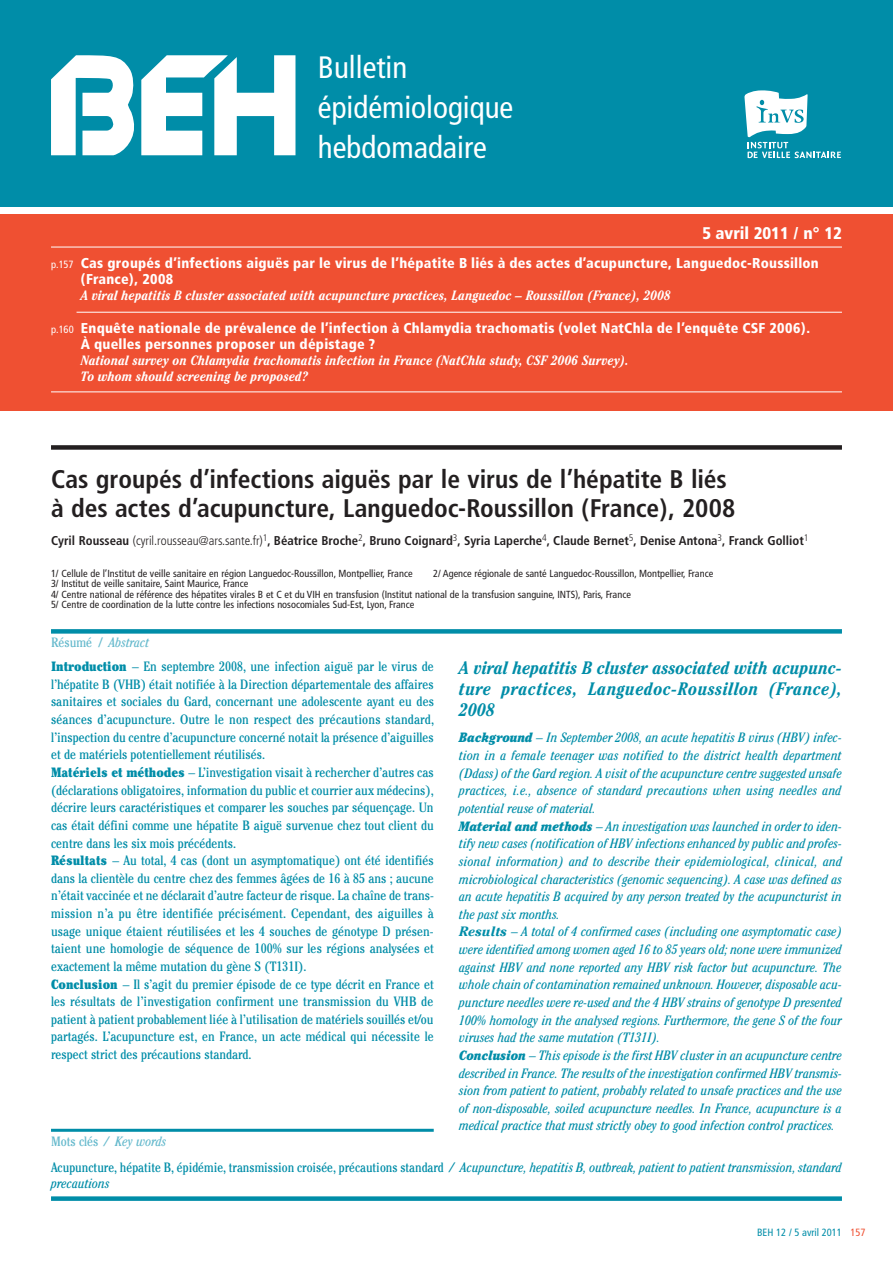
<style>
.page{position:relative;width:893px;height:1263px;background:#fff}
.page>*{position:absolute;margin:0;border:0;box-sizing:border-box;transform-origin:0 0}
.t1{font:condensed 30.9px/39.6px "Frutiger";color:#fff}
.t2{font:700 condensed 25.5px/28.8px "Frutiger";color:#231f20}
.t3{font:italic 700 condensed 18px/21px "Cheltenham";letter-spacing:.025em;color:#008da8;text-align:justify}
.t4{font:900 condensed 16.8px "Frutiger";color:#fff}
.t5{font:900 condensed 14.25px/16px "Frutiger";letter-spacing:.015em;color:#fff}
.t6{font:condensed 13.5px/17.7px "Cheltenham";color:#008da8}
.t7{font:italic condensed 13.5px/17.7px "Cheltenham";color:#008da8}
.t8{font:italic 700 condensed 13.5px/16px "Cheltenham";letter-spacing:.005em;color:#fff}
.t9{font:700 condensed 12.75px "Frutiger";color:#231f20}
.t10{font:condensed 10.5px "Frutiger";color:#008da8}
.t11{font:condensed 10.2px/10.5px "Frutiger";color:#231f20}
.s1{font-weight:400;font-size:10.5px}
.s2{font-weight:300}
.s3{color:#67bacd}
.s4{font-style:italic;color:#67bacd}
.s5{font-weight:900}
.s6{font-weight:700;font-stretch:normal}
.s7{font-style:italic}
.s8{color:#ef5032}
</style>
<div class="page">
<div style="left:0;top:0;width:893px;height:206px;background:#008da8"></div>
<svg style="left:51px;top:55px;width:244px;height:100px"></svg>
<svg style="left:744px;top:90px;width:97px;height:68px"></svg>
<div style="left:0;top:215px;width:893px;height:196px;background:#ef5032"></div>
<hr style="left:51px;top:247px;width:791px;height:1px;background:#fff">
<hr style="left:77px;top:312px;width:765px;height:1px;background:#fff">
<hr style="left:51px;top:391px;width:791px;height:1px;background:#fff">
<div style="left:51px;top:445px;width:791px;height:5px;background:#231f20"></div>
<div style="left:51px;top:629px;width:791px;height:5px;background:#008da8"></div>
<div style="left:51px;top:1196px;width:791px;height:5px;background:#008da8"></div>
<hr style="left:51px;top:1129px;width:383px;height:3px;background:#008da8">
<h1 class="t1" style="left:318px;top:48px;width:197px">Bulletin épidémiologique hebdomadaire</h1>
<p class="t4" style="left:702px;top:223px;width:141px">5 avril 2011 / n° 12</p>
<p class="t5" style="left:81px;top:255px;width:740px;text-indent:-30px"><span class="s1">pp 157</span> Cas groupés d’infections aiguës par le virus de l’hépatite B liés à des actes d’acupuncture, Languedoc-Roussillon (France), 2008</p>
<p class="t8" style="left:81px;top:287px;width:592px">A viral hepatitis B cluster associated with acupuncture practices, Languedoc – Roussillon (France), 2008</p>
<p class="t5" style="left:81px;top:320px;width:731px;text-indent:-30px"><span class="s1">pp 160</span> Enquête nationale de prévalence de l’infection à Chlamydia trachomatis (volet NatChla de l’enquête CSF 2006).<br>À quelles personnes proposer un dépistage ?</p>
<p class="t8" style="left:81px;top:352px;width:550px">National survey on Chlamydia trachomatis infection in France (NatChla study, CSF 2006 Survey).<br>To whom should screening be proposed?</p>
<h2 class="t2" style="left:51px;top:465px;width:686px">Cas groupés d’infections aiguës par le virus de l’hépatite B liés à des actes d’acupuncture, Languedoc-Roussillon (France), 2008</h2>
<p class="t9" style="left:51px;top:533px;width:759px">Cyril Rousseau <span class="s2">(cyril.rousseau@ars.sante.fr)</span><sup>1</sup>, Béatrice Broche<sup>2</sup>, Bruno Coignard<sup>3</sup>, Syria Laperche<sup>4</sup>, Claude Bernet<sup>5</sup>, Denise Antona<sup>3</sup>, Franck Golliot<sup>1</sup></p>
<p class="t11" style="left:51px;top:568px;width:363px">1/ Cellule de l’Institut de veille sanitaire en région Languedoc-Roussillon, Montpellier, France</p>
<p class="t11" style="left:433px;top:568px;width:282px">2/ Agence régionale de santé Languedoc-Roussillon, Montpellier, France</p>
<p class="t11" style="left:51px;top:579px;width:581px">3/ Institut de veille sanitaire, Saint Maurice, France<br>4/ Centre national de référence des hépatites virales B et C et du VIH en transfusion (Institut national de la transfusion sanguine, INTS), Paris, France<br>5/ Centre de coordination de la lutte contre les infections nosocomiales Sud-Est, Lyon, France</p>
<p class="t6" style="left:51px;top:630px;width:384px;line-height:24px"><span class="s3">Résumé /</span> <span class="s4">Abstract<br></span><span class="s5">Introduction</span> – En septembre 2008, une infection aiguë par le virus de</p>
<p class="t6" style="left:51px;top:675px;width:384px">l’hépatite B (VHB) était notifiée à la Direction départementale des affaires sanitaires et sociales du Gard, concernant une adolescente ayant eu des séances d’acupuncture. Outre le non respect des précautions standard, l’inspection du centre d’acupuncture concerné notait la présence d’aiguilles et de matériels potentiellement réutilisés.<br><span class="s5">Matériels et méthodes</span> – L’investigation visait à rechercher d’autres cas (déclarations obligatoires, information du public et courrier aux médecins), décrire leurs caractéristiques et comparer les souches par séquençage. Un cas était défini comme une hépatite B aiguë survenue chez tout client du centre dans les six mois précédents.<br><span class="s5">Résultats</span> – Au total, 4 cas (dont un asymptomatique) ont été identifiés dans la clientèle du centre chez des femmes âgées de 16 à 85 ans ; aucune n’était vaccinée et ne déclarait d’autre facteur de risque. La chaîne de trans&shy;mission n’a pu être identifiée précisément. Cependant, des aiguilles à usage unique étaient réutilisées et les 4 souches de génotype D présen&shy;taient une homologie de séquence de 100% sur les régions analysées et exactement la même mutation du gène S (T131I).<br><span class="s5">Conclusion</span> – Il s’agit du premier épisode de ce type décrit en France et les résultats de l’investigation confirment une transmission du VHB de patient à patient probablement liée à l’utilisation de matériels souillés et/ou partagés. L’acupuncture est, en France, un acte médical qui nécessite le respect strict des précautions standard.</p>
<h3 class="t3" style="left:459px;top:657px;width:384px">A viral hepatitis B cluster associated with acupunc&shy;ture practices, Languedoc-Roussillon (France), 2008</h3>
<p class="t7" style="left:459px;top:729px;width:384px"><span class="s5">Background</span> – In September 2008, an acute hepatitis B virus (HBV) infec&shy;tion in a female teenager was notified to the district health department (Ddass) of the Gard region. A visit of the acupuncture centre suggested unsafe practices, i.e., absence of standard precautions when using needles and potential reuse of material.<br><span class="s5">Material and methods</span> – An investigation was launched in order to iden&shy;tify new cases (notification of HBV infections enhanced by public and profes&shy;sional information) and to describe their epidemiological, clinical, and microbiological characteristics (genomic sequencing). A case was defined as an acute hepatitis B acquired by any person treated by the acupuncturist in the past six months.<br><span class="s6">Results</span> – A total of 4 confirmed cases (including one asymptomatic case) were identified among women aged 16 to 85 years old; none were immunized against HBV and none reported any HBV risk factor but acupuncture. The whole chain of contamination remained unknown. However, disposable acu&shy;puncture needles were re-used and the 4 HBV strains of genotype D presented 100% homology in the analysed regions. Furthermore, the gene S of the four viruses had the same mutation (T131I).<br><span class="s5">Conclusion</span> – This episode is the first HBV cluster in an acupuncture centre described in France. The results of the investigation confirmed HBV transmis&shy;sion from patient to patient, probably related to unsafe practices and the use of non-disposable, soiled acupuncture needles. In France, acupuncture is a medical practice that must strictly obey to good infection control practices.</p>
<p class="t6" style="left:51px;top:1128px;width:792px;line-height:26px"><span class="s3">Mots clés</span> <span class="s4">/ Key words<br></span>Acupuncture, hépatite B, épidémie, transmission croisée, précautions standard <span class="s7">/ Acupuncture, hepatitis B, outbreak, patient to patient transmission, standard</span></p>
<p class="t7" style="left:51px;top:1174px;width:60px">precautions</p>
<p class="t10" style="left:757px;top:1226px;width:110px">BEH 12 / 5 avril 2011 <span class="s8">157</span></p>
</div>
